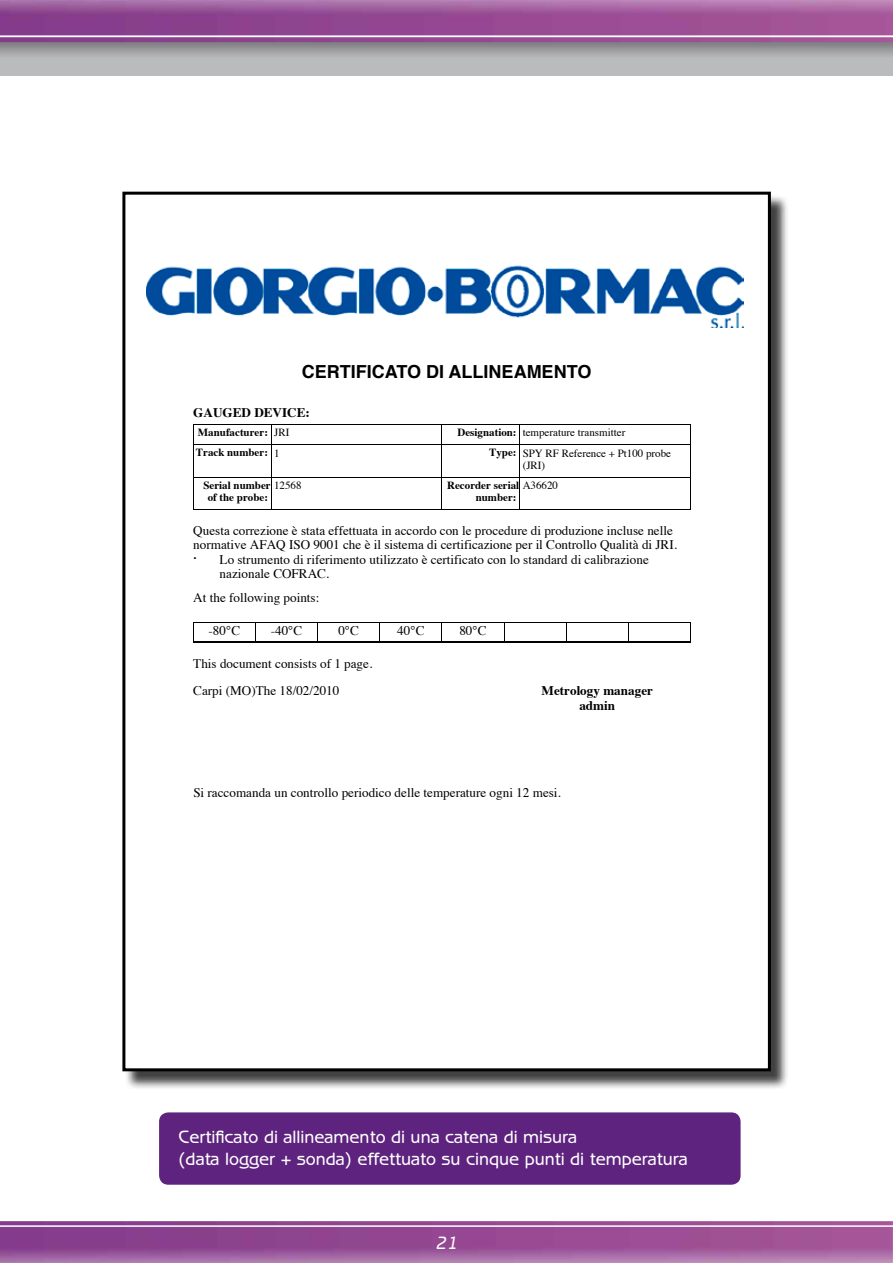
<style>
.page{position:relative;width:893px;height:1263px;background:#fff}
.page>*{position:absolute;margin:0;border:0;box-sizing:border-box;transform-origin:0 0}
.t1{font:500 18px/21.6px "Benguiat Gothic Std";color:#fff}
.t2{font:700 18px "Helvetica";color:#000}
.t3{font:italic 500 18px "Benguiat Gothic Std";color:#fff}
.t4{font:13.2px/26.8px "Times";color:#000}
.t5{font:700 13.2px/14.4px "Times";color:#000;text-align:center}
.t6{font:700 10.95px/11.9px "Times";color:#000}
.t7{font:10.95px/12px "Times";color:#000}
.s1{font-weight:400}
.s2{font-weight:700}
.s3{font-size:17.55px}
</style>
<div class="page">
<img style="left:0;top:1221px;width:893px;height:42px">
<svg style="left:0;top:0;width:893px;height:70px;background:#a177a0"></svg>
<img style="left:0;top:36px;width:893px;height:1px">
<div style="left:160px;top:1113px;width:580px;height:71px;background:#5e237e;border-radius:9px"></div>
<div style="left:159px;top:1112px;width:582px;height:73px;border:2px solid #5e237e;border-radius:9px"></div>
<div style="left:125px;top:194px;width:664px;height:896px;background:#000;opacity:.75"></div>
<div style="left:124px;top:193px;width:645px;height:877px;background:#fff"></div>
<hr style="left:194px;top:424px;width:77px;height:1px;background:#000">
<svg style="left:193px;top:424px;width:1px;height:21px"></svg>
<svg style="left:271px;top:425px;width:1px;height:20px"></svg>
<hr style="left:194px;top:445px;width:77px;height:1px;background:#000">
<hr style="left:271px;top:424px;width:171px;height:1px;background:#000">
<hr style="left:271px;top:445px;width:171px;height:1px;background:#000">
<hr style="left:442px;top:424px;width:77px;height:1px;background:#000">
<svg style="left:519px;top:424px;width:1px;height:21px"></svg>
<hr style="left:442px;top:445px;width:77px;height:1px;background:#000">
<hr style="left:520px;top:424px;width:170px;height:1px;background:#000">
<svg style="left:690px;top:424px;width:1px;height:21px"></svg>
<hr style="left:193px;top:445px;width:1px;height:33px;background:#000">
<hr style="left:271px;top:445px;width:1px;height:33px;background:#000">
<hr style="left:194px;top:477px;width:77px;height:1px;background:#000">
<hr style="left:442px;top:445px;width:1px;height:33px;background:#000">
<hr style="left:271px;top:477px;width:171px;height:1px;background:#000">
<hr style="left:519px;top:445px;width:1px;height:33px;background:#000">
<hr style="left:442px;top:477px;width:77px;height:1px;background:#000">
<hr style="left:520px;top:445px;width:170px;height:1px;background:#000">
<hr style="left:690px;top:445px;width:1px;height:33px;background:#000">
<hr style="left:520px;top:477px;width:170px;height:1px;background:#000">
<hr style="left:193px;top:477px;width:1px;height:32px;background:#000">
<hr style="left:271px;top:477px;width:1px;height:32px;background:#000">
<hr style="left:194px;top:509px;width:77px;height:1px;background:#000">
<hr style="left:442px;top:477px;width:1px;height:32px;background:#000">
<hr style="left:271px;top:509px;width:171px;height:1px;background:#000">
<hr style="left:519px;top:477px;width:1px;height:32px;background:#000">
<hr style="left:442px;top:509px;width:77px;height:1px;background:#000">
<hr style="left:690px;top:477px;width:1px;height:32px;background:#000">
<hr style="left:520px;top:509px;width:170px;height:1px;background:#000">
<hr style="left:193px;top:642px;width:497px;height:1px;background:#000">
<hr style="left:194px;top:622px;width:61px;height:1px;background:#000">
<svg style="left:193px;top:622px;width:1px;height:20px"></svg>
<hr style="left:194px;top:641px;width:61px;height:1px;background:#000">
<hr style="left:256px;top:622px;width:61px;height:1px;background:#000">
<svg style="left:255px;top:622px;width:1px;height:20px"></svg>
<hr style="left:256px;top:641px;width:61px;height:1px;background:#000">
<hr style="left:318px;top:622px;width:61px;height:1px;background:#000">
<svg style="left:317px;top:622px;width:1px;height:20px"></svg>
<hr style="left:318px;top:641px;width:61px;height:1px;background:#000">
<hr style="left:380px;top:622px;width:62px;height:1px;background:#000">
<svg style="left:379px;top:622px;width:1px;height:20px"></svg>
<hr style="left:380px;top:641px;width:62px;height:1px;background:#000">
<hr style="left:442px;top:622px;width:62px;height:1px;background:#000">
<hr style="left:442px;top:641px;width:62px;height:1px;background:#000">
<hr style="left:504px;top:622px;width:62px;height:1px;background:#000">
<svg style="left:504px;top:623px;width:1px;height:18px"></svg>
<hr style="left:504px;top:641px;width:62px;height:1px;background:#000">
<hr style="left:566px;top:622px;width:62px;height:1px;background:#000">
<svg style="left:566px;top:623px;width:1px;height:18px"></svg>
<hr style="left:566px;top:641px;width:62px;height:1px;background:#000">
<hr style="left:629px;top:622px;width:61px;height:1px;background:#000">
<svg style="left:628px;top:622px;width:1px;height:20px"></svg>
<svg style="left:690px;top:622px;width:1px;height:20px"></svg>
<hr style="left:629px;top:641px;width:61px;height:1px;background:#000">
<img style="left:147px;top:265px;width:596px;height:63px">
<div style="left:122px;top:192px;width:649px;height:879px;border:3px solid #000"></div>
<h1 class="t2" style="left:302px;top:357px;width:291px">CERTIFICATO DI ALLINEAMENTO</h1>
<p class="t5" style="left:193px;top:404px;width:118px">GAUGED DEVICE:</p>
<p class="t6" style="left:198px;top:426px;width:93px">Manufacturer: <span class="s1">JRI</span></p>
<p class="t7" style="left:457px;top:426px;width:169px"><span class="s2">Designation:</span> temperature transmitter</p>
<p class="t6" style="left:196px;top:446px;width:85px">Track number: <span class="s1">1</span></p>
<p class="t7" style="left:523px;top:446px;width:150px;text-indent:-34px"><span class="s2">Type:</span> SPY RF Reference + Pt100 probe (JRI)</p>
<p class="t6" style="left:208px;top:478px;width:95px;text-indent:-4px">Serial number <span class="s1">12568 </span>of the probe:</p>
<p class="t6" style="left:476px;top:478px;width:84px;text-indent:-29px">Recorder serial <span class="s1">A36620 </span>number:</p>
<p class="t4" style="left:193px;top:516px;width:481px">Questa correzione è stata effettuata in accordo con le procedure di produzione incluse nelle</p>
<p class="t4" style="left:193px;top:530px;width:485px">normative AFAQ ISO 9001 che è il sistema di certificazione per il Controllo Qualità di JRI.</p>
<p class="t4" style="left:193px;top:545px;width:457px"><span class="s3">·</span> Lo strumento di riferimento utilizzato è certificato con lo standard di calibrazione</p>
<p class="t4" style="left:220px;top:559px;width:111px">nazionale COFRAC.</p>
<p class="t4" style="left:193px;top:583px;width:128px">At the following points:</p>
<p class="t4" style="left:209px;top:616px;width:33px">-80°C</p>
<p class="t4" style="left:271px;top:616px;width:33px">-40°C</p>
<p class="t4" style="left:338px;top:616px;width:22px">0°C</p>
<p class="t4" style="left:397px;top:616px;width:29px">40°C</p>
<p class="t4" style="left:459px;top:616px;width:29px">80°C</p>
<p class="t4" style="left:193px;top:649px;width:181px">This document consists of 1 page.<br>Carpi (MO)The 18/02/2010</p>
<p class="t5" style="left:542px;top:682px;width:113px">Metrology manager admin</p>
<p class="t4" style="left:193px;top:777px;width:369px">Si raccomanda un controllo periodico delle temperature ogni 12 mesi.</p>
<h1 class="t1" style="left:179px;top:1126px;width:511px">Certificato di allineamento di una catena di misura<br>(data logger + sonda) effettuato su cinque punti di temperatura</h1>
<h1 class="t3" style="left:435px;top:1232px;width:23px">21</h1>
</div>
